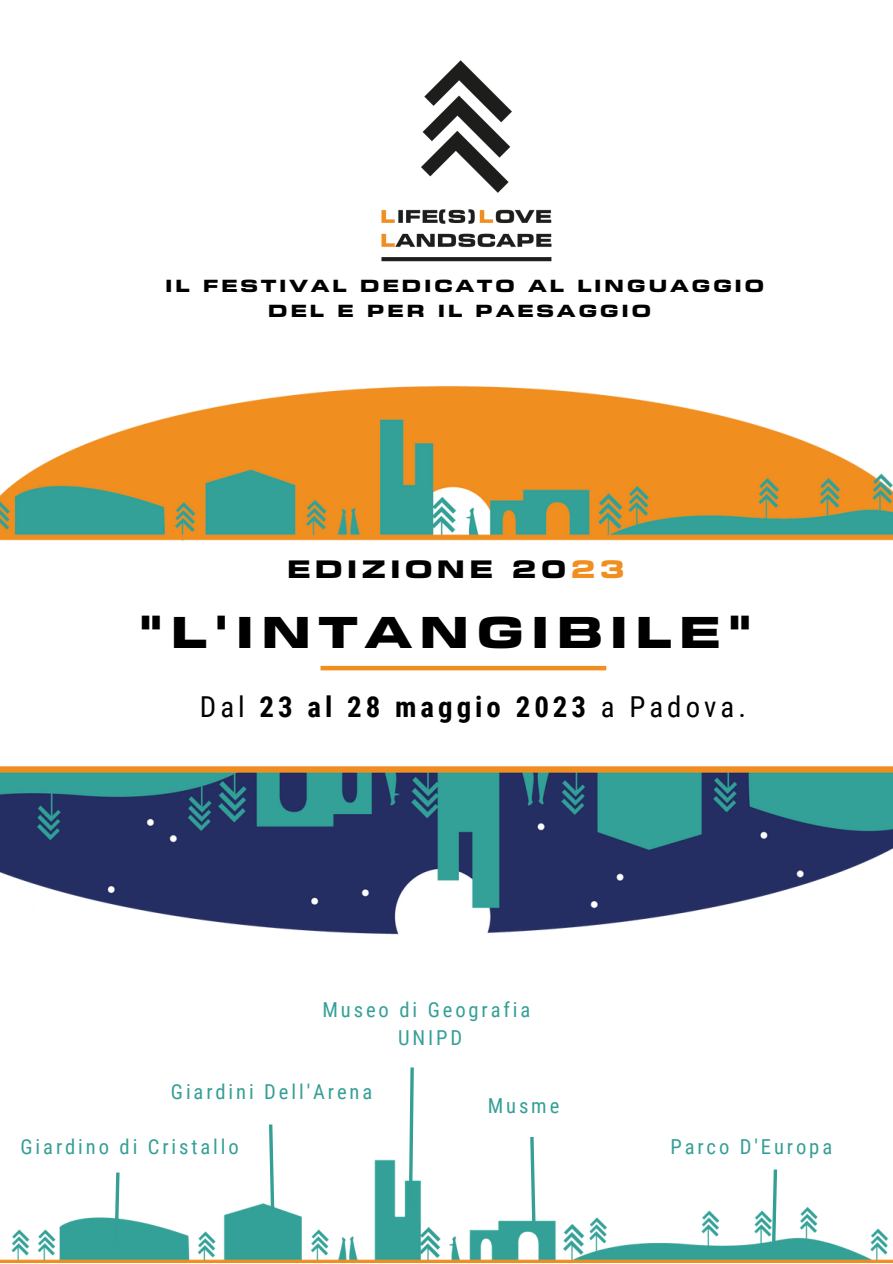
<style>
.page{position:relative;width:893px;height:1264px;background:#fff}
.page>*{position:absolute;margin:0;border:0;box-sizing:border-box;transform-origin:0 0}
.t1{font:45.6px "Eurostile Unicase LTW04";letter-spacing:.14em;color:#000}
.t2{font:700 28.8px "Roboto Condensed";letter-spacing:.14em;color:#000}
.t3{font:25.8px "Eurostile Unicase LTW04";letter-spacing:.14em;color:#000}
.t4{font:20.55px/28.7px "Roboto Condensed";letter-spacing:.14em;color:#359f96;text-align:center}
.t5{font:18px/24.8px "Eurostile Unicase LTW04";letter-spacing:.14em;color:#000;text-align:center}
.s1{color:#f08e1f}
.s2{font-weight:400}
</style>
<div class="page">
<img style="left:381px;top:60px;width:170px;height:202px">
<img style="left:0;top:766px;width:892px;height:169px">
<img style="left:0;top:385px;width:892px;height:286px">
<img style="left:0;top:1159px;width:892px;height:103px">
<hr style="left:320px;top:666px;width:286px;height:4px;background:#f08e1f">
<svg style="left:113px;top:1169px;width:8px;height:78px"></svg>
<svg style="left:267px;top:1124px;width:9px;height:88px"></svg>
<svg style="left:407px;top:1067px;width:8px;height:142px"></svg>
<svg style="left:528px;top:1136px;width:9px;height:88px"></svg>
<svg style="left:770px;top:1165px;width:8px;height:79px"></svg>
<p class="t5" style="left:165px;top:274px;width:600px">IL FESTIVAL DEDICATO AL LINGUAGGIO<br>DEL E PER IL PAESAGGIO</p>
<p class="t3" style="left:287px;top:553px;width:339px">EDIZIONE 20<span class="s1">23</span></p>
<h1 class="t1" style="left:138px;top:605px;width:616px">"L'INTANGIBILE"</h1>
<h2 class="t2" style="left:200px;top:690px;width:547px"><span class="s2">Dal</span> 23 al 28 maggio 2023 <span class="s2">a Padova.</span></h2>
<p class="t4" style="left:322px;top:995px;width:209px">Museo di Geografia<br>UNIPD</p>
<p class="t4" style="left:171px;top:1077px;width:203px">Giardini Dell'Arena</p>
<p class="t4" style="left:21px;top:1132px;width:219px">Giardino di Cristallo</p>
<p class="t4" style="left:487px;top:1091px;width:73px">Musme</p>
<p class="t4" style="left:670px;top:1132px;width:163px">Parco D'Europa</p>
</div>
